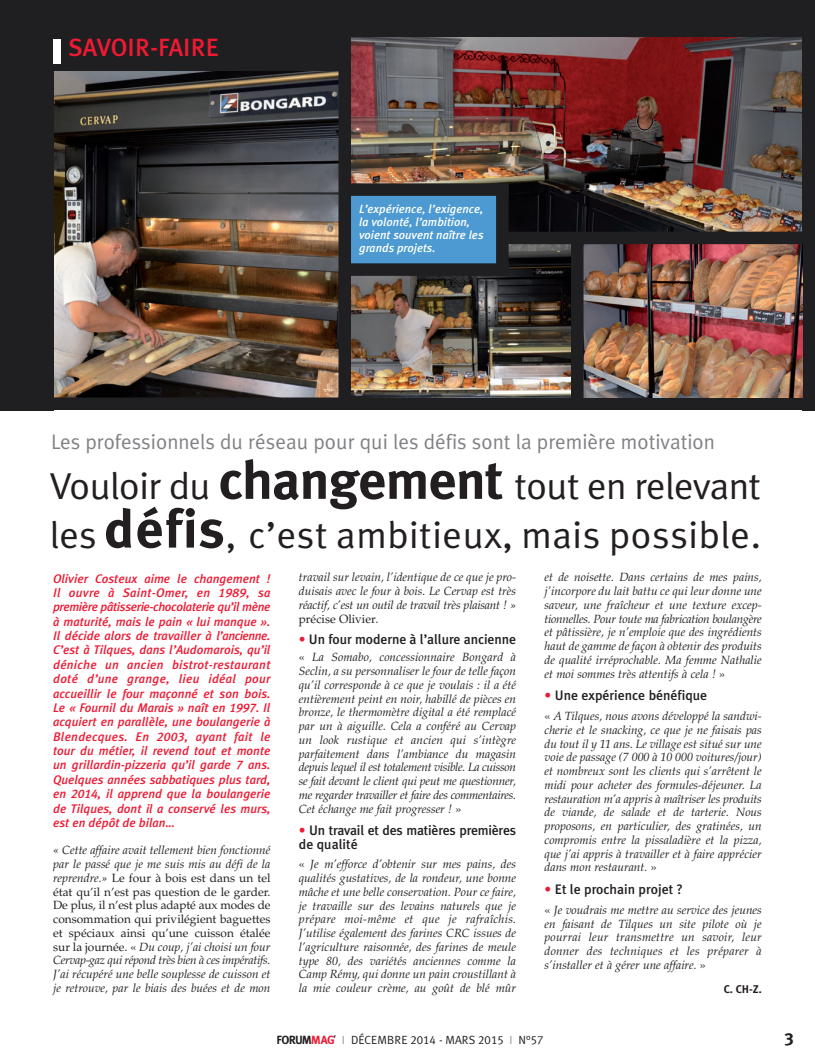
<style>
.page{position:relative;width:815px;height:1063px;background:#fff}
.page>*{position:absolute;margin:0;border:0;box-sizing:border-box;transform-origin:0 0}
.t1{font:37.5px/48.8px "Meta Plus Normal";letter-spacing:.01em;color:#231f20}
.t2{font:500 25px "Meta Plus";color:#ed1a33}
.t3{font:21px "Meta Plus Normal";color:#808285}
.t4{font:17.5px "Meta Plus Bold Caps";color:#231f20}
.t5{font:500 13.75px/13.8px "Meta Plus";letter-spacing:-.005em;color:#231f20}
.t6{font:italic 500 12.5px/14.4px "Meta Plus";color:#ed1a33;text-align:justify}
.t7{font:italic 11.88px/13.8px "Palatino";color:#231f20;text-align:justify}
.t8{font:italic 500 11.88px/13.1px "Meta Plus";color:#fff}
.t9{font:11.88px "Meta Plus Normal Caps";color:#231f20}
.t10{font:700 11.25px "Meta Plus";color:#231f20}
.s1{font-family:"Meta Plus";font-weight:700;font-size:53.75px}
.s2{font-family:"Meta Plus Medium Caps";font-weight:400}
.s3{font-style:normal}
.s4{color:#ed1a33}
.s5{font-family:"Meta Plus";font-weight:700}
.s6{font-family:"Meta Plus";font-weight:700;color:#ed1a33}
.s7{font-family:"Univers";font-weight:700;font-stretch:condensed}
.s8{color:#939598}
</style>
<div class="page">
<div style="left:261px;top:0;width:541px;height:38px;background:#1f1e20"></div>
<img style="left:54px;top:71px;width:284px;height:326px">
<img style="left:351px;top:38px;width:451px;height:194px">
<div style="left:54px;top:398px;width:748px;height:12px;background:#1f1e20"></div>
<div style="left:802px;top:0;width:13px;height:410px;background:#1f1e20"></div>
<img style="left:351px;top:244px;width:220px;height:154px">
<img style="left:583px;top:244px;width:219px;height:153px">
<div style="left:349px;top:195px;width:148px;height:69px;background:#4c9ad1"></div>
<div style="left:344px;top:263px;width:165px;height:13px;background:#1f1e20"></div>
<div style="left:496px;top:183px;width:13px;height:93px;background:#1f1e20"></div>
<div style="left:344px;top:183px;width:165px;height:13px;background:#1f1e20"></div>
<div style="left:497px;top:232px;width:305px;height:12px;background:#1f1e20"></div>
<div style="left:571px;top:236px;width:12px;height:173px;background:#1f1e20"></div>
<div style="left:338px;top:38px;width:13px;height:371px;background:#1f1e20"></div>
<div style="left:0;top:0;width:54px;height:410px;background:#1f1e20"></div>
<div style="left:0;top:0;width:340px;height:71px;background:#1f1e20"></div>
<div style="left:53px;top:39px;width:7px;height:25px;background:#fff"></div>
<h2 class="t2" style="left:69px;top:38px;width:152px">SAVOIR-FAIRE</h2>
<p class="t8" style="left:359px;top:203px;width:126px">L’expérience, l’exigence, la volonté, l’ambition, voient souvent naître les grands projets.</p>
<h3 class="t3" style="left:51px;top:434px;width:665px">Les professionnels du réseau pour qui les défis sont la première motivation</h3>
<h1 class="t1" style="left:50px;top:464px;width:713px">Vouloir du <span class="s1">changement</span> tout en relevant les <span class="s1">défis</span>, c’est ambitieux, mais possible.</h1>
<p class="t6" style="left:53px;top:572px;width:219px">Olivier Costeux aime le changement !<br>Il ouvre à Saint-Omer, en <span class="s2">1989</span>, sa première pâtisserie-chocolaterie qu’il mène à maturité, mais le pain « lui manque ».<br>Il décide alors de travailler à l’ancienne.<br>C’est à Tilques, dans l’Audomarois, qu’il déniche un ancien bistrot-restaurant doté d’une grange, lieu idéal pour accueillir le four maçonné et son bois.<br>Le « Fournil du Marais » naît en <span class="s2">1997</span>. Il acquiert en parallèle, une boulangerie à Blendecques. En <span class="s2">2003</span>, ayant fait le tour du métier, il revend tout et monte un grillardin-pizzeria qu’il garde <span class="s2">7</span> ans.<br>Quelques années sabbatiques plus tard, en <span class="s2">2014</span>, il apprend que la boulangerie de Tilques, dont il a conservé les murs, est en dépôt de bilan…</p>
<p class="t7" style="left:53px;top:845px;width:219px">« Cette affaire avait tellement bien fonctionné par le passé que je me suis mis au défi de la reprendre.» <span class="s3">Le four à bois est dans un tel état qu’il n’est pas question de le garder.<br>De plus, il n’est plus adapté aux modes de consommation qui privilégient baguettes et spéciaux ainsi qu’une cuisson étalée sur la journée. «</span> Du coup, j’ai choisi un four Cervap-gaz qui répond très bien à ces impératifs.<br>J’ai récupéré une belle souplesse de cuisson et je retrouve, par le biais des buées et de mon</p>
<p class="t7" style="left:299px;top:572px;width:219px">travail sur levain, l’identique de ce que je pro&shy;duisais avec le four à bois. Le Cervap est très réactif, c’est un outil de travail très plaisant ! » <span class="s3">précise Olivier</span>.</p>
<p class="t5" style="left:299px;top:633px;width:219px"><span class="s4">•</span> Un four moderne à l’allure ancienne</p>
<p class="t7" style="left:299px;top:652px;width:219px"><span class="s3">«</span> La Somabo, concessionnaire Bongard à Seclin, a su personnaliser le four de telle façon qu’il corresponde à ce que je voulais : il a été entièrement peint en noir, habillé de pièces en bronze, le thermomètre digital a été remplacé par un à aiguille. Cela a conféré au Cervap un look rustique et ancien qui s’intègre parfaitement dans l’ambiance du magasin depuis lequel il est totalement visible. La cuisson se fait devant le client qui peut me questionner, me regarder travailler et faire des commentaires.<br>Cet échange me fait progresser ! <span class="s3">»</span></p>
<p class="t5" style="left:299px;top:825px;width:219px"><span class="s4">•</span> Un travail et des matières premières de qualité</p>
<p class="t7" style="left:299px;top:859px;width:219px"><span class="s3">«</span> Je m’efforce d’obtenir sur mes pains, des qualités gustatives, de la rondeur, une bonne mâche et une belle conservation. Pour ce faire, je travaille sur des levains naturels que je prépare moi-même et que je rafraîchis.<br>J’utilise également des farines CRC issues de l’agriculture raisonnée, des farines de meule type 80, des variétés anciennes comme la Camp Rémy, qui donne un pain croustillant à la mie couleur crème, au goût de blé mûr</p>
<p class="t7" style="left:544px;top:572px;width:219px">et de noisette. Dans certains de mes pains, j’incorpore du lait battu ce qui leur donne une saveur, une fraîcheur et une texture excep&shy;tionnelles. Pour toute ma fabrication boulangère et pâtissière, je n’emploie que des ingrédients haut de gamme de façon à obtenir des produits de qualité irréprochable. Ma femme Nathalie et moi sommes très attentifs à cela ! <span class="s3">»</span></p>
<p class="t5" style="left:544px;top:690px;width:164px"><span class="s4">•</span> Une expérience bénéfique</p>
<p class="t7" style="left:544px;top:711px;width:219px"><span class="s3">«</span> A Tilques, nous avons développé la sandwi&shy;cherie et le snacking, ce que je ne faisais pas du tout il y 11 ans. Le village est situé sur une voie de passage (7 000 à 10 000 voitures/jour) et nombreux sont les clients qui s’arrêtent le midi pour acheter des formules-déjeuner. La restauration m’a appris à maîtriser les produits de viande, de salade et de tarterie. Nous proposons, en particulier, des gratinées, un compromis entre la pissaladière et la pizza, que j’ai appris à travailler et à faire apprécier dans mon restaurant. <span class="s3">»</span></p>
<p class="t5" style="left:544px;top:883px;width:140px"><span class="s4">•</span> Et le prochain projet ?</p>
<p class="t7" style="left:544px;top:904px;width:219px"><span class="s3">«</span> Je voudrais me mettre au service des jeunes en faisant de Tilques un site pilote où je pourrai leur transmettre un savoir, leur donner des techniques et les préparer à s’installer et à gérer une affaire. <span class="s3">»</span></p>
<p class="t10" style="left:724px;top:984px;width:40px">C. CH-Z.</p>
<p class="t9" style="left:276px;top:1033px;width:269px"><span class="s5">FORUM</span><span class="s6">MAG</span><span class="s7">’</span> <span class="s8">I</span> DÉCEMBRE 2014 - MARS 2015 <span class="s8">I</span> N°57</p>
<h3 class="t4" style="left:784px;top:1029px;width:11px">3</h3>
</div>
